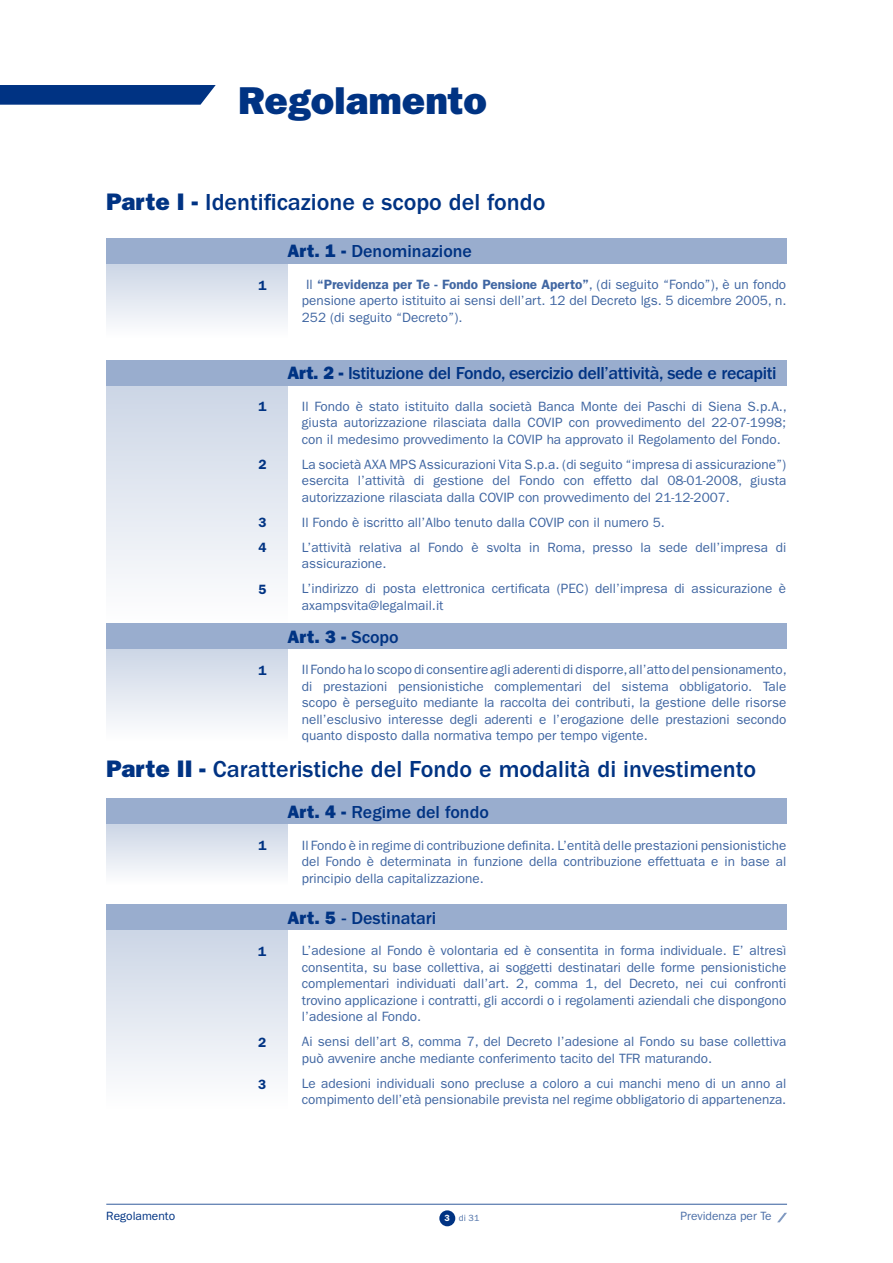
<style>
.page{position:relative;width:893px;height:1263px;background:#fff}
.page>*{position:absolute;margin:0;border:0;box-sizing:border-box;transform-origin:0 0}
.t1{font:800 39px "Franklin Gothic";color:#003383}
.t2{font:500 24px "Franklin Gothic";color:#003383}
.t3{font:500 18px "Franklin Gothic";letter-spacing:-.02em;color:#003383}
.t4{font:500 18px "Franklin Gothic";color:#003383}
.t5{font:800 18px "Franklin Gothic";color:#003383}
.t6{font:13.5px/16.5px "Franklin Gothic";color:#4066a2;text-align:justify}
.t7{font:600 13.5px/25px "Franklin Gothic";color:#003383}
.t8{font:12px "Franklin Gothic";color:#4d70a8}
.t9{font:12px "Franklin Gothic";color:#003383}
.t10{font:9px "Franklin Gothic";color:#4d70a8}
.s1{font-weight:800}
.s2{font-weight:600}
.s3{font-weight:500}
.s4{font-weight:600;color:#fff}
</style>
<div class="page">
<svg style="left:777px;top:1213px;width:10px;height:9px"></svg>
<hr style="left:106px;top:1204px;width:681px;height:1px;background:#335c9c">
<div style="left:439px;top:1210px;width:16px;height:16px;background:#003383;border-radius:50%"></div>
<div style="left:106px;top:264px;width:181px;height:73px;background:linear-gradient(to bottom,#ccd6e6,#fdfdfe)"></div>
<div style="left:106px;top:238px;width:681px;height:26px;background:#99adce"></div>
<div style="left:106px;top:824px;width:181px;height:60px;background:linear-gradient(to bottom,#cbd5e6,#fcfdfd)"></div>
<div style="left:106px;top:799px;width:681px;height:25px;background:#99adce"></div>
<div style="left:106px;top:385px;width:181px;height:238px;background:linear-gradient(to bottom,#ccd5e5,#fefefe)"></div>
<div style="left:106px;top:360px;width:681px;height:25px;background:#99adce"></div>
<div style="left:106px;top:648px;width:181px;height:92px;background:linear-gradient(to bottom,#cbd5e5,#fdfdfe)"></div>
<div style="left:106px;top:623px;width:681px;height:26px;background:#99adce"></div>
<svg style="left:0;top:85px;width:216px;height:20px;background:#0d3d89"></svg>
<div style="left:106px;top:930px;width:181px;height:178px;background:linear-gradient(to bottom,#cbd5e6,#fefefe)"></div>
<div style="left:106px;top:905px;width:681px;height:25px;background:#99adce"></div>
<h1 class="t1" style="left:238px;top:78px;width:250px">Regolamento</h1>
<h2 class="t2" style="left:106px;top:189px;width:441px"><span class="s1">Parte I -</span> Identificazione e scopo del fondo</h2>
<p class="t7" style="left:258px;top:273px;width:10px">1</p>
<p class="t7" style="left:258px;top:394px;width:10px">1</p>
<p class="t7" style="left:258px;top:452px;width:10px">2</p>
<p class="t7" style="left:258px;top:510px;width:10px">3<br>4</p>
<p class="t7" style="left:258px;top:577px;width:10px">5</p>
<p class="t7" style="left:258px;top:658px;width:10px">1</p>
<h3 class="t4" style="left:287px;top:241px;width:186px"><span class="s1">Art. 1 -</span> Denominazione</h3>
<p class="t6" style="left:302px;top:276px;width:486px;text-indent:4px">Il <span class="s2">“Previdenza per Te - Fondo Pensione Aperto”</span>, (di seguito “Fondo”), è un fondo pensione aperto istituito ai sensi dell’art. 12 del Decreto lgs. 5 dicembre 2005, n.<br>252 (di seguito “Decreto”).</p>
<h3 class="t3" style="left:287px;top:363px;width:491px"><span class="s1">Art. 2 -</span> Istituzione del Fondo, esercizio dell’attività, sede e recapiti</h3>
<p class="t6" style="left:302px;top:398px;width:487px">Il Fondo è stato istituito dalla società Banca Monte dei Paschi di Siena S.p.A., giusta autorizzazione rilasciata dalla COVIP con provvedimento del 22-07-1998; con il medesimo provvedimento la COVIP ha approvato il Regolamento del Fondo.</p>
<p class="t6" style="left:302px;top:456px;width:486px">La società AXA MPS Assicurazioni Vita S.p.a. (di seguito “impresa di assicurazione”) esercita l’attività di gestione del Fondo con effetto dal 08-01-2008, giusta autorizzazione rilasciata dalla COVIP con provvedimento del 21-12-2007.</p>
<p class="t6" style="left:302px;top:510px;width:486px;line-height:25px">Il Fondo è iscritto all’Albo tenuto dalla COVIP con il numero 5.<br>L’attività relativa al Fondo è svolta in Roma, presso la sede dell’impresa di</p>
<p class="t6" style="left:302px;top:551px;width:486px;line-height:25px">assicurazione.<br>L’indirizzo di posta elettronica certificata (PEC) dell’impresa di assicurazione è</p>
<p class="t6" style="left:302px;top:597px;width:143px">axampsvita@legalmail.it</p>
<h3 class="t5" style="left:287px;top:626px;width:113px">Art. 3 - <span class="s3">Scopo</span></h3>
<p class="t6" style="left:302px;top:662px;width:487px">Il Fondo ha lo scopo di consentire agli aderenti di disporre, all’atto del pensionamento, di prestazioni pensionistiche complementari del sistema obbligatorio. Tale scopo è perseguito mediante la raccolta dei contributi, la gestione delle risorse nell’esclusivo interesse degli aderenti e l’erogazione delle prestazioni secondo quanto disposto dalla normativa tempo per tempo vigente.</p>
<h2 class="t2" style="left:106px;top:756px;width:651px"><span class="s1">Parte II -</span> Caratteristiche del Fondo e modalità di investimento</h2>
<p class="t7" style="left:258px;top:833px;width:10px">1</p>
<p class="t7" style="left:258px;top:939px;width:10px">1</p>
<p class="t7" style="left:258px;top:1030px;width:10px">2</p>
<p class="t7" style="left:258px;top:1072px;width:10px">3</p>
<h3 class="t4" style="left:287px;top:802px;width:203px"><span class="s1">Art. 4 -</span> Regime del fondo</h3>
<p class="t6" style="left:302px;top:837px;width:486px">Il Fondo è in regime di contribuzione definita. L’entità delle prestazioni pensionistiche del Fondo è determinata in funzione della contribuzione effettuata e in base al principio della capitalizzazione.</p>
<h3 class="t4" style="left:287px;top:908px;width:150px"><span class="s1">Art. 5</span> - Destinatari</h3>
<p class="t6" style="left:302px;top:943px;width:486px">L’adesione al Fondo è volontaria ed è consentita in forma individuale. E’ altresì consentita, su base collettiva, ai soggetti destinatari delle forme pensionistiche complementari individuati dall’art. 2, comma 1, del Decreto, nei cui confronti trovino applicazione i contratti, gli accordi o i regolamenti aziendali che dispongono l’adesione al Fondo.</p>
<p class="t6" style="left:302px;top:1034px;width:486px">Ai sensi dell’art 8, comma 7, del Decreto l’adesione al Fondo su base collettiva può avvenire anche mediante conferimento tacito del TFR maturando.</p>
<p class="t6" style="left:302px;top:1075px;width:486px">Le adesioni individuali sono precluse a coloro a cui manchi meno di un anno al compimento dell’età pensionabile prevista nel regime obbligatorio di appartenenza.</p>
<p class="t9" style="left:106px;top:1209px;width:70px">Regolamento</p>
<p class="t10" style="left:445px;top:1212px;width:36px"><span class="s4">3</span> di 31</p>
<p class="t8" style="left:680px;top:1209px;width:93px">Previdenza per Te</p>
</div>
